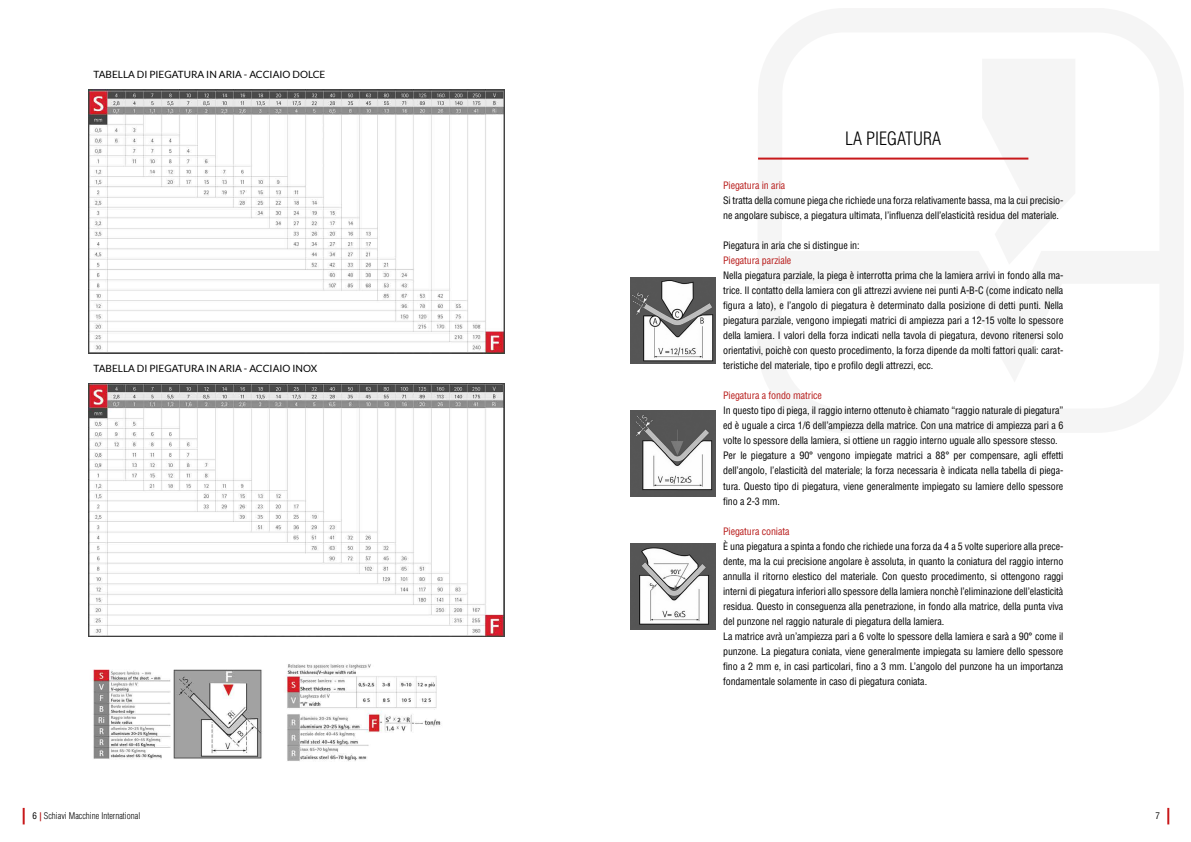
<style>
.page{position:relative;width:1191px;height:842px;background:#fff}
.page>*{position:absolute;margin:0;border:0;box-sizing:border-box;transform-origin:0 0}
.t1{font:300 condensed 18px "Helvetica LT Std";color:#000}
.t2{font:condensed 10px/15px "Helvetica LT Std";letter-spacing:-.01em;color:#000}
.t3{font:10px "Lato";color:#000}
.t4{font:condensed 10px "Helvetica LT Std";letter-spacing:-.01em;color:#b71918}
.t5{font:300 condensed 9px "Helvetica LT Std";color:#000}
.t6{font:condensed 9px "Helvetica LT Std";color:#000}
.s1{font-weight:400}
.s2{font-weight:700;color:#b71918}
</style>
<div class="page">
<img style="left:89px;top:89px;width:416px;height:264px">
<img style="left:89px;top:384px;width:416px;height:252px">
<img style="left:92px;top:669px;width:170px;height:90px">
<img style="left:285px;top:664px;width:156px;height:97px">
<hr style="left:758px;top:158px;width:270px;height:2px;background:#c8191b">
<img style="left:630px;top:278px;width:86px;height:86px">
<img style="left:630px;top:411px;width:86px;height:85px">
<img style="left:630px;top:543px;width:86px;height:86px">
<svg style="left:1167px;top:808px;width:2px;height:16px"></svg>
<svg style="left:23px;top:808px;width:2px;height:16px"></svg>
<p class="t3" style="left:94px;top:69px;width:233px">TABELLA DI PIEGATURA IN ARIA - ACCIAIO DOLCE</p>
<p class="t3" style="left:94px;top:362px;width:225px">TABELLA DI PIEGATURA IN ARIA - ACCIAIO INOX</p>
<h1 class="t1" style="left:845px;top:127px;width:97px">LA PIEGATURA</h1>
<p class="t4" style="left:723px;top:180px;width:64px">Piegatura in aria</p>
<p class="t2" style="left:723px;top:193px;width:342px">Si tratta della comune piega che richiede una forza relativamente bassa, ma la cui precisio&shy;ne angolare subisce, a piegatura ultimata, l’influenza dell’elasticità residua del materiale.</p>
<p class="t2" style="left:723px;top:238px;width:138px">Piegatura in aria che si distingue in:</p>
<p class="t4" style="left:723px;top:255px;width:70px">Piegatura parziale</p>
<p class="t2" style="left:723px;top:268px;width:342px;text-align:justify">Nella piegatura parziale, la piega è interrotta prima che la lamiera arrivi in fondo alla ma&shy;trice. Il contatto della lamiera con gli attrezzi avviene nei punti A-B-C (come indicato nella figura a lato), e l’angolo di piegatura è determinato dalla posizione di detti punti. Nella piegatura parziale, vengono impiegati matrici di ampiezza pari a 12-15 volte lo spessore della lamiera. I valori della forza indicati nella tavola di piegatura, devono ritenersi solo orientativi, poichè con questo procedimento, la forza dipende da molti fattori quali: carat&shy;teristiche del materiale, tipo e profilo degli attrezzi, ecc.</p>
<p class="t4" style="left:723px;top:390px;width:100px">Piegatura a fondo matrice</p>
<p class="t2" style="left:723px;top:403px;width:342px">In questo tipo di piega, il raggio interno ottenuto è chiamato “raggio naturale di piegatura” ed è uguale a circa 1/6 dell’ampiezza della matrice. Con una matrice di ampiezza pari a 6 volte lo spessore della lamiera, si ottiene un raggio interno uguale allo spessore stesso.<br>Per le piegature a 90° vengono impiegate matrici a 88° per compensare, agli effetti dell’angolo, l’elasticità del materiale; la forza necessaria è indicata nella tabella di piega&shy;tura. Questo tipo di piegatura, viene generalmente impiegato su lamiere dello spessore fino a 2-3 mm.</p>
<p class="t4" style="left:723px;top:525px;width:68px">Piegatura coniata</p>
<p class="t2" style="left:723px;top:538px;width:342px">È una piegatura a spinta a fondo che richiede una forza da 4 a 5 volte superiore alla prece&shy;dente, ma la cui precisione angolare è assoluta, in quanto la coniatura del raggio interno annulla il ritorno elestico del materiale. Con questo procedimento, si ottengono raggi interni di piegatura inferiori allo spessore della lamiera nonchè l’eliminazione dell’elasticità residua. Questo in conseguenza alla penetrazione, in fondo alla matrice, della punta viva del punzone nel raggio naturale di piegatura della lamiera.<br>La matrice avrà un’ampiezza pari a 6 volte lo spessore della lamiera e sarà a 90° come il punzone. La piegatura coniata, viene generalmente impiegata su lamiere dello spessore fino a 2 mm e, in casi particolari, fino a 3 mm. L’angolo del punzone ha un importanza fondamentale solamente in caso di piegatura coniata.</p>
<p class="t5" style="left:33px;top:810px;width:109px"><span class="s1">6</span> <span class="s2">|</span> Schiavi Macchine International</p>
<p class="t6" style="left:1155px;top:810px;width:6px">7</p>
</div>
